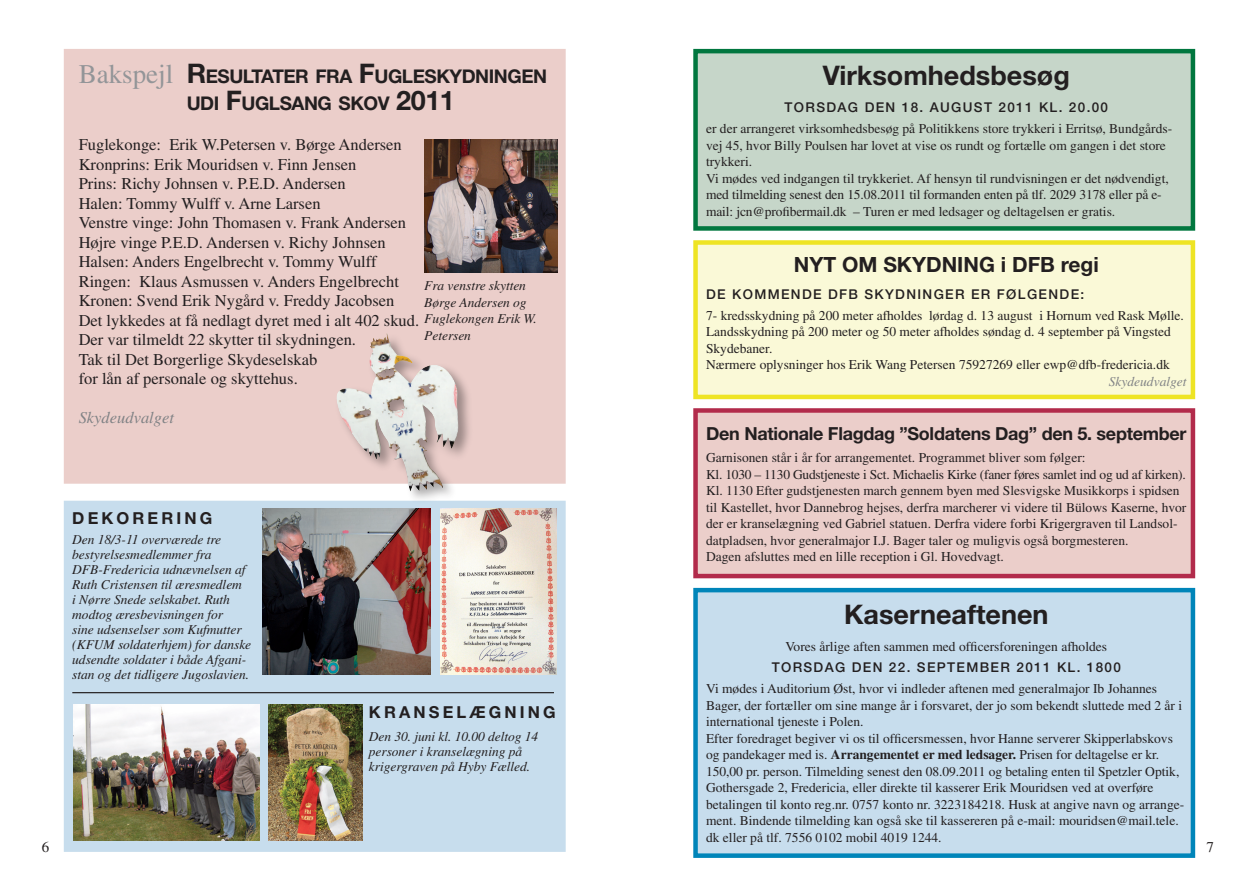
<style>
.page{position:relative;width:1259px;height:893px;background:#fff}
.page>*{position:absolute;margin:0;border:0;box-sizing:border-box;transform-origin:0 0}
.t1{font:700 27px "Helvetica Neue";color:#231f20}
.t2{font:700 21px "Helvetica Neue";color:#231f20}
.t3{font:700 18.9px/27px "Helvetica Neue";letter-spacing:-.025em;color:#231f20}
.t4{font:700 18px "Helvetica Neue";letter-spacing:-.015em;color:#231f20}
.t5{font:16.5px/19.5px "Times";color:#231f20}
.t6{font:700 16.5px "Helvetica Neue";letter-spacing:.19em;color:#231f20}
.t7{font:italic 16.5px "Times";color:#808285}
.t8{font:15px "Times";color:#231f20}
.t9{font:13.5px/16.5px "Times";color:#231f20}
.t10{font:italic 13.5px/15px "Times";letter-spacing:-.005em;color:#231f20}
.t11{font:500 13.5px "Helvetica Neue";letter-spacing:.1em;color:#231f20}
.t12{font:italic 13.5px "Times";color:#808285}
.s1{font-family:"Times";font-weight:400;font-size:27px;color:#939598}
.s2{font-size:27px}
.s3{font-weight:700}
</style>
<div class="page">
<div style="left:66px;top:51px;width:497px;height:430px;background:#ebceca"></div>
<div style="left:64px;top:49px;width:502px;height:435px;border:4px solid #ebceca"></div>
<img style="left:424px;top:139px;width:133px;height:133px">
<div style="left:66px;top:503px;width:497px;height:347px;background:#c7dded"></div>
<div style="left:64px;top:501px;width:502px;height:351px;border:4px solid #c7dded"></div>
<img style="left:263px;top:508px;width:168px;height:166px">
<img style="left:440px;top:508px;width:116px;height:166px">
<img style="left:74px;top:705px;width:186px;height:136px">
<img style="left:269px;top:705px;width:93px;height:136px">
<div style="left:333px;top:332px;width:141px;height:173px;background:#231f20;opacity:.4"></div>
<img style="left:334px;top:333px;width:125px;height:159px">
<div style="left:695px;top:410px;width:498px;height:166px;background:#ebceca"></div>
<div style="left:693px;top:408px;width:502px;height:170px;border:4px solid #b22b4b"></div>
<div style="left:695px;top:590px;width:498px;height:266px;background:#c7dded"></div>
<div style="left:693px;top:588px;width:502px;height:270px;border:4px solid #0085b9"></div>
<div style="left:695px;top:51px;width:498px;height:177px;background:#c6d6c9"></div>
<div style="left:693px;top:49px;width:502px;height:182px;border:4px solid #01773f"></div>
<div style="left:695px;top:242px;width:498px;height:155px;background:#faf9d7"></div>
<div style="left:693px;top:240px;width:502px;height:159px;border:4px solid #eee424"></div>
<hr style="left:72px;top:692px;width:482px;height:1px;background:#231f20">
<h3 class="t3" style="left:187px;top:62px;width:362px;text-indent:-108px"><span class="s1">Bakspejl</span> <span class="s2">R</span>esultater fra <span class="s2">F</span>ugleskydningen udi <span class="s2">F</span>uglsang skov <span class="s2">2011</span></h3>
<p class="t5" style="left:79px;top:135px;width:342px">Fuglekonge: Erik W.Petersen v. Børge Andersen Kronprins: Erik Mouridsen v. Finn Jensen<br>Prins: Richy Johnsen v. P.E.D. Andersen<br>Halen: Tommy Wulff v. Arne Larsen<br>Venstre vinge: John Thomasen v. Frank Andersen Højre vinge P.E.D. Andersen v. Richy Johnsen Halsen: Anders Engelbrecht v. Tommy Wulff Ringen: Klaus Asmussen v. Anders Engelbrecht Kronen: Svend Erik Nygård v. Freddy Jacobsen Det lykkedes at få nedlagt dyret med i alt 402 skud.<br>Der var tilmeldt 22 skytter til skydningen.<br>Tak til Det Borgerlige Skydeselskab<br>for lån af personale og skyttehus.</p>
<p class="t7" style="left:79px;top:409px;width:97px">Skydeudvalget</p>
<p class="t10" style="left:424px;top:277px;width:114px;line-height:16.5px">Fra venstre skytten<br>Børge Andersen og<br>Fuglekongen Erik W.<br>Petersen</p>
<p class="t6" style="left:72px;top:508px;width:142px">Dekor eri ng</p>
<p class="t10" style="left:72px;top:532px;width:180px">Den 18/3-11 overværede tre bestyrelsesmedlemmer fra<br>DFB-Fredericia udnævnelsen af<br>Ruth Cristensen til æresmedlem<br>i Nørre Snede selskabet. Ruth modtog æresbevisningen for<br>sine udsenselser som Kufmutter (KFUM soldaterhjem) for danske udsendte soldater i både Afgani&shy;stan og det tidligere Jugoslavien.</p>
<p class="t8" style="left:42px;top:838px;width:9px">6</p>
<p class="t6" style="left:369px;top:702px;width:188px">Kr ans elægni ng</p>
<p class="t10" style="left:369px;top:729px;width:171px">Den 30. juni kl. 10.00 deltog 14 personer i kranselægning på krigergraven på Hyby Fælled.</p>
<h1 class="t1" style="left:823px;top:59px;width:248px">Virksomhedsbesøg</h1>
<p class="t11" style="left:784px;top:99px;width:325px">TORSDAG DEN 18. AUGUST 2011 KL. 20.00</p>
<p class="t9" style="left:706px;top:120px;width:468px">er der arrangeret virksomhedsbesøg på Politikkens store trykkeri i Erritsø, Bundgårds&shy;vej 45, hvor Billy Poulsen har lovet at vise os rundt og fortælle om gangen i det store trykkeri.<br>Vi mødes ved indgangen til trykkeriet. Af hensyn til rundvisningen er det nødvendigt, med tilmelding senest den 15.08.2011 til formanden enten på tlf. 2029 3178 eller på e&shy;mail: jcn@profibermail.dk – Turen er med ledsager og deltagelsen er gratis.</p>
<h2 class="t2" style="left:794px;top:251px;width:306px">NYT OM SKYDNING i DFB regi</h2>
<p class="t11" style="left:706px;top:286px;width:380px">DE KOMMENDE DFB SKYDNINGER ER FØLGENDE:</p>
<p class="t9" style="left:706px;top:307px;width:479px">7- kredsskydning på 200 meter afholdes lørdag d. 13 august i Hornum ved Rask Mølle.<br>Landsskydning på 200 meter og 50 meter afholdes søndag d. 4 september på Vingsted Skydebaner.<br>Nærmere oplysninger hos Erik Wang Petersen 75927269 eller ewp@dfb-fredericia.dk</p>
<p class="t12" style="left:1108px;top:374px;width:79px">Skydeudvalget</p>
<h3 class="t4" style="left:706px;top:422px;width:482px">Den Nationale Flagdag ”Soldatens Dag” den 5. september</h3>
<p class="t9" style="left:706px;top:449px;width:482px">Garnisonen står i år for arrangementet. Programmet bliver som følger:<br>Kl. 1030 – 1130 Gudstjeneste i Sct. Michaelis Kirke (faner føres samlet ind og ud af kirken).<br>Kl. 1130 Efter gudstjenesten march gennem byen med Slesvigske Musikkorps i spidsen til Kastellet, hvor Dannebrog hejses, derfra marcherer vi videre til Bülows Kaserne, hvor der er kranselægning ved Gabriel statuen. Derfra videre forbi Krigergraven til Landsol&shy;datpladsen, hvor generalmajor I.J. Bager taler og muligvis også borgmesteren.<br>Dagen afsluttes med en lille reception i Gl. Hovedvagt.</p>
<h1 class="t1" style="left:844px;top:598px;width:206px">Kaserneaftenen</h1>
<p class="t9" style="left:785px;top:638px;width:323px">Vores årlige aften sammen med officersforeningen afholdes</p>
<p class="t11" style="left:771px;top:659px;width:351px">TORSDAG DEN 22. SEPTEMBER 2011 KL. 1800</p>
<p class="t9" style="left:706px;top:680px;width:480px">Vi mødes i Auditorium Øst, hvor vi indleder aftenen med generalmajor Ib Johannes Bager, der fortæller om sine mange år i forsvaret, der jo som bekendt sluttede med 2 år i international tjeneste i Polen.<br>Efter foredraget begiver vi os til officersmessen, hvor Hanne serverer Skipperlabskovs og pandekager med is. <span class="s3">Arrangementet er med ledsager.</span> Prisen for deltagelse er kr.<br>150,00 pr. person. Tilmelding senest den 08.09.2011 og betaling enten til Spetzler Optik, Gothersgade 2, Fredericia, eller direkte til kasserer Erik Mouridsen ved at overføre betalingen til konto reg.nr. 0757 konto nr. 3223184218. Husk at angive navn og arrange&shy;ment. Bindende tilmelding kan også ske til kassereren på e-mail: mouridsen@mail.tele. dk eller på tlf. 755 6 0102 mobil 4019 1244.</p>
</div>
